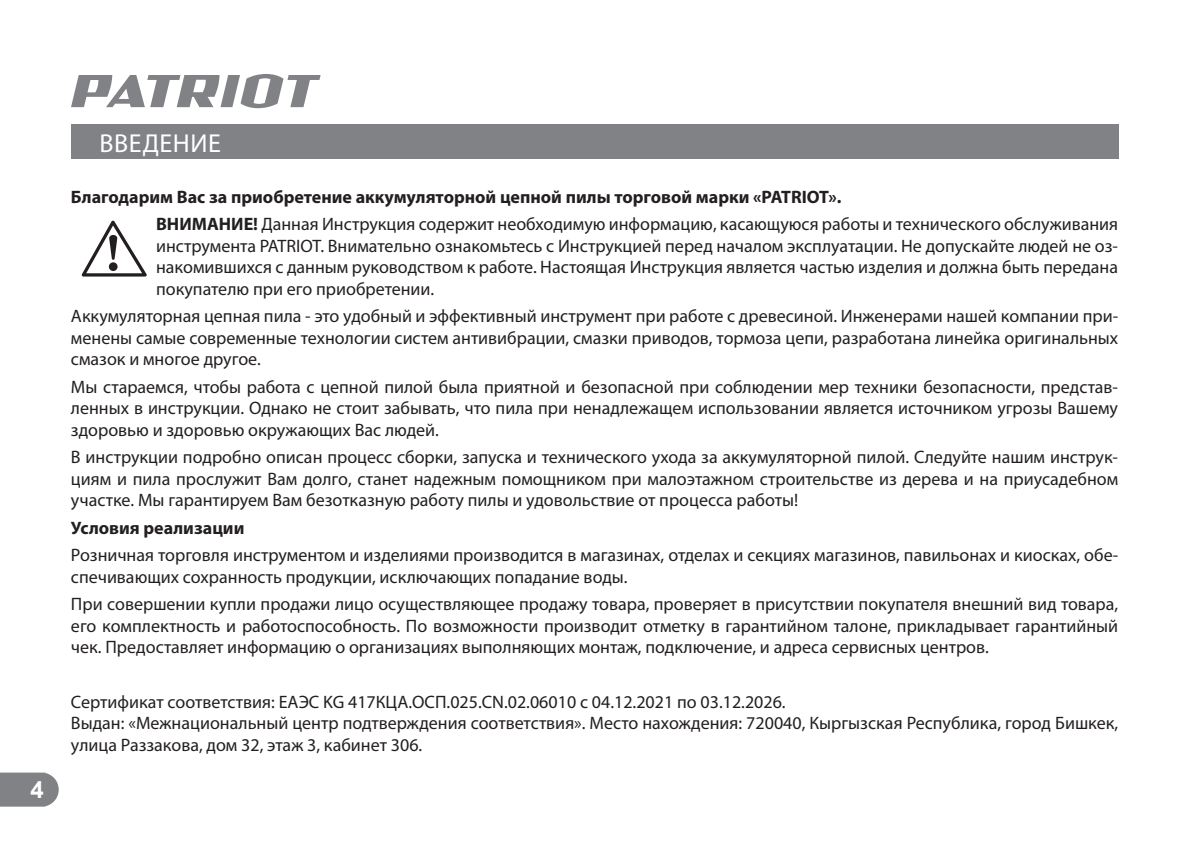
<style>
.page{position:relative;width:1191px;height:846px;background:#fff}
.page>*{position:absolute;margin:0;border:0;box-sizing:border-box;transform-origin:0 0}
.t1{font:26px "Myriad Pro";letter-spacing:.02em;color:#fff}
.t2{font:700 24px "Arial";color:#fff}
.t3{font:18px/21.6px "Myriad Pro";color:#231f20;text-align:justify}
.t4{font:700 18px "Myriad Pro";color:#231f20}
.s1{font-weight:700}
</style>
<div class="page">
<svg style="left:0;top:772px;width:59px;height:34px;background:#8a8b8e"></svg>
<svg style="left:71px;top:74px;width:249px;height:34px"></svg>
<div style="left:71px;top:125px;width:1047px;height:34px;background:#808285"></div>
<svg style="left:81px;top:220px;width:66px;height:56px"></svg>
<h2 class="t2" style="left:30px;top:775px;width:15px">4</h2>
<h1 class="t1" style="left:100px;top:130px;width:123px">ВВЕДЕНИЕ</h1>
<p class="t3" style="left:156px;top:183px;width:963px;line-height:27.2px;text-indent:-85px"><span class="s1">Благодарим Вас за приобретение аккумуляторной цепной пилы торговой марки «PATRIOT».<br>ВНИМАНИЕ!</span> Данная Инструкция содержит необходимую информацию, касающуюся работы и технического обслуживания</p>
<p class="t3" style="left:156px;top:235px;width:963px">инструмента PATRIOT. Внимательно ознакомьтесь с Инструкцией перед началом эксплуатации. Не допускайте людей не оз&shy;накомившихся с данным руководством к работе. Настоящая Инструкция является частью изделия и должна быть передана покупателю при его приобретении.</p>
<p class="t3" style="left:71px;top:305px;width:1048px">Аккумуляторная цепная пила - это удобный и эффективный инструмент при работе с древесиной. Инженерами нашей компании при&shy;менены самые современные технологии систем антивибрации, смазки приводов, тормоза цепи, разработана линейка оригинальных смазок и многое другое.</p>
<p class="t3" style="left:71px;top:376px;width:1048px">Мы стараемся, чтобы работа с цепной пилой была приятной и безопасной при соблюдении мер техники безопасности, представ&shy;ленных в инструкции. Однако не стоит забывать, что пила при ненадлежащем использовании является источником угрозы Вашему здоровью и здоровью окружающих Вас людей.</p>
<p class="t3" style="left:71px;top:446px;width:1048px">В инструкции подробно описан процесс сборки, запуска и технического ухода за аккумуляторной пилой. Следуйте нашим инструк&shy;циям и пила прослужит Вам долго, станет надежным помощником при малоэтажном строительстве из дерева и на приусадебном участке. Мы гарантируем Вам безотказную работу пилы и удовольствие от процесса работы!</p>
<p class="t4" style="left:71px;top:518px;width:175px">Условия реализации</p>
<p class="t3" style="left:71px;top:544px;width:1048px">Розничная торговля инструментом и изделиями производится в магазинах, отделах и секциях магазинов, павильонах и киосках, обе&shy;спечивающих сохранность продукции, исключающих попадание воды.</p>
<p class="t3" style="left:71px;top:593px;width:1048px">При совершении купли продажи лицо осуществляющее продажу товара, проверяет в присутствии покупателя внешний вид товара, его комплектность и работоспособность. По возможности производит отметку в гарантийном талоне, прикладывает гарантийный чек. Предоставляет информацию о организациях выполняющих монтаж, подключение, и адреса сервисных центров.</p>
<p class="t3" style="left:71px;top:691px;width:1048px;text-align:left">Сертификат соответствия: ЕАЭС KG 417КЦА.ОСП.025.CN.02.06010 с 04.12.2021 по 03.12.2026.<br>Выдан: «Межнациональный центр подтверждения соответствия». Место нахождения: 720040, Кыргызская Республика, город Бишкек, улица Раззакова, дом 32, этаж 3, кабинет 306.</p>
</div>
